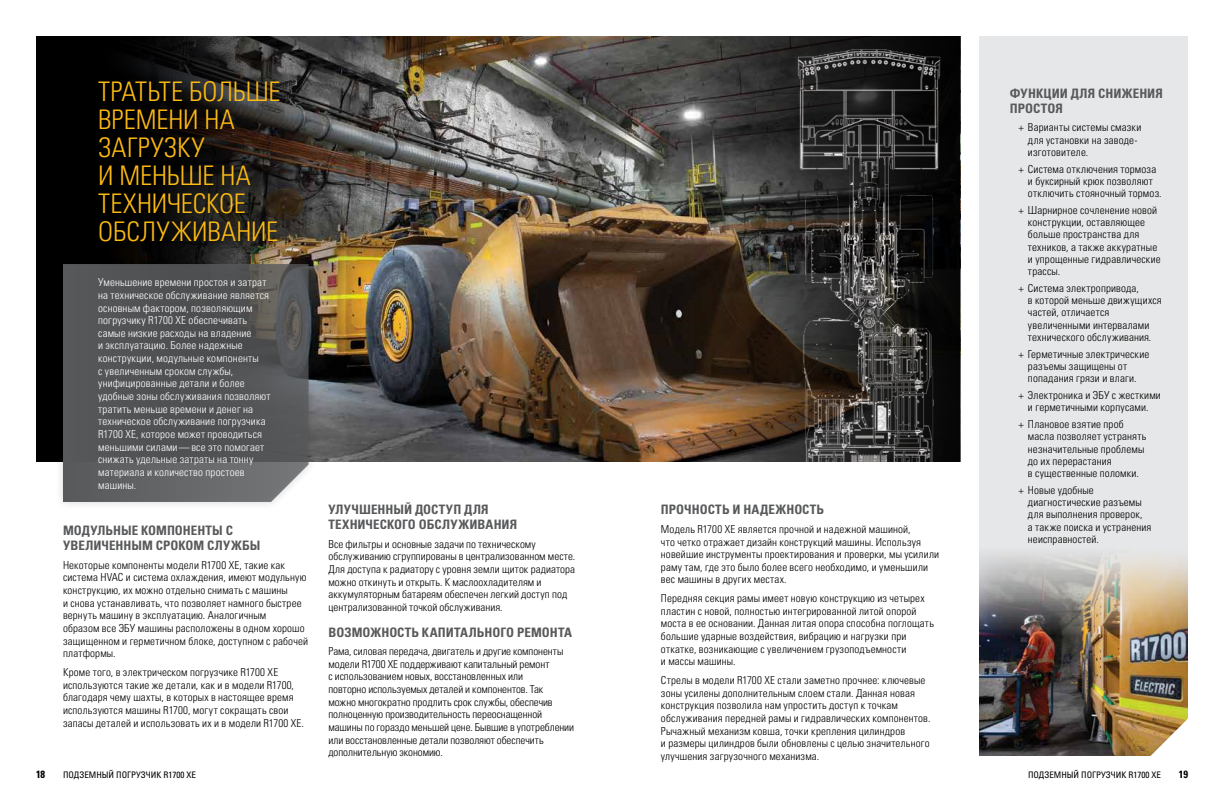
<style>
.page{position:relative;width:1224px;height:792px;background:#fff}
.page>*{position:absolute;margin:0;border:0;box-sizing:border-box;transform-origin:0 0}
.t1{font:27px/28px "Univers LTCYR 47 Light Cond";color:#fdba12}
.t2{font:13px/15px "Univers LTCYR 67 Bold Cond";letter-spacing:.005em;color:#58595b}
.t3{font:11px/12.3px "Univers LTCYR 47 Light Cond";letter-spacing:.015em;color:#000}
.t4{font:11px/12.6px "Univers LTCYR 47 Light Cond";letter-spacing:.015em;color:#fff}
.t5{font:11px/12.6px "Univers LTCYR 47 Light Cond";letter-spacing:-.005em;color:#000}
.t6{font:10.5px "Univers LTCYR 67 Bold Cond";color:#000}
.t7{font:condensed 9px "Univers LTCYR 57";color:#000}
</style>
<div class="page">
<img style="left:304px;top:36px;width:388px;height:426px">
<svg style="left:36px;top:36px;width:268px;height:426px;background:#110f0e"></svg>
<img style="left:692px;top:36px;width:45px;height:426px">
<div style="left:979px;top:36px;width:209px;height:720px;background:#e6e7e8"></div>
<div style="left:55px;top:256px;width:262px;height:254px;background:#000;opacity:.15"></div>
<svg style="left:63px;top:264px;width:246px;height:238px;background:#58585a"></svg>
<div style="left:91px;top:73px;width:196px;height:177px;background:#000;opacity:.52"></div>
<img style="left:737px;top:36px;width:224px;height:426px">
<img style="left:979px;top:554px;width:209px;height:202px">
<svg style="left:1151px;top:719px;width:37px;height:37px"></svg>
<h1 class="t1" style="left:98px;top:76px;width:184px">ТРАТЬТЕ БОЛЬШЕ<br>ВРЕМЕНИ НА<br>ЗАГРУЗКУ<br>И МЕНЬШЕ НА<br>ТЕХНИЧЕСКОЕ<br>ОБСЛУЖИВАНИЕ</h1>
<p class="t4" style="left:98px;top:275px;width:174px">Уменьшение времени простоя и затрат на техническое обслуживание является основным фактором, позволяющим погрузчику R1700 XE обеспечивать самые низкие расходы на владение<br>и эксплуатацию. Более надежные конструкции, модульные компоненты<br>с увеличенным сроком службы, унифицированные детали и более удобные зоны обслуживания позволяют тратить меньше времени и денег на техническое обслуживание погрузчика R1700 XE, которое может проводиться меньшими силами—все это помогает снижать удельные затраты на тонну материала и количество простоев машины.</p>
<p class="t2" style="left:63px;top:523px;width:199px">МОДУЛЬНЫЕ КОМПОНЕНТЫ С<br>УВЕЛИЧЕННЫМ СРОКОМ СЛУЖБЫ</p>
<p class="t3" style="left:63px;top:558px;width:247px;line-height:12.7px">Некоторые компоненты модели R1700 XE, такие как система HVAC и система охлаждения, имеют модульную конструкцию, их можно отдельно снимать с машины<br>и снова устанавливать, что позволяет намного быстрее вернуть машину в эксплуатацию. Аналогичным<br>образом все ЭБУ машины расположены в одном хорошо защищенном и герметичном блоке, доступном с рабочей платформы.</p>
<p class="t3" style="left:63px;top:665px;width:242px;line-height:12.6px">Кроме того, в электрическом погрузчике R1700 XE используются такие же детали, как и в модели R1700, благодаря чему шахты, в которых в настоящее время используются машины R1700, могут сокращать свои запасы деталей и использовать их и в модели R1700 XE.</p>
<p class="t2" style="left:328px;top:502px;width:190px">УЛУЧШЕННЫЙ ДОСТУП ДЛЯ<br>ТЕХНИЧЕСКОГО ОБСЛУЖИВАНИЯ</p>
<p class="t3" style="left:328px;top:537px;width:248px;line-height:12.6px">Все фильтры и основные задачи по техническому обслуживанию сгруппированы в централизованном месте.<br>Для доступа к радиатору с уровня земли щиток радиатора можно откинуть и открыть. К маслоохладителям и аккумуляторным батареям обеспечен легкий доступ под централизованной точкой обслуживания.</p>
<p class="t2" style="left:328px;top:624px;width:245px">ВОЗМОЖНОСТЬ КАПИТАЛЬНОГО РЕМОНТА</p>
<p class="t5" style="left:328px;top:644px;width:247px">Рама, силовая передача, двигатель и другие компоненты модели R1700 XE поддерживают капитальный ремонт<br>с использованием новых, восстановленных или<br>повторно используемых деталей и компонентов. Так<br>можно многократно продлить срок службы, обеспечив полноценную производительность переоснащенной машины по гораздо меньшей цене. Бывшие в употреблении или восстановленные детали позволяют обеспечить дополнительную экономию.</p>
<p class="t2" style="left:661px;top:502px;width:165px">ПРОЧНОСТЬ И НАДЕЖНОСТЬ</p>
<p class="t3" style="left:661px;top:522px;width:280px;line-height:12.7px">Модель R1700 XE является прочной и надежной машиной,<br>что четко отражает дизайн конструкций машины. Используя новейшие инструменты проектирования и проверки, мы усилили раму там, где это было более всего необходимо, и уменьшили вес машины в других местах.</p>
<p class="t3" style="left:661px;top:591px;width:275px;line-height:12.6px">Передняя секция рамы имеет новую конструкцию из четырех пластин с новой, полностью интегрированной литой опорой моста в ее основании. Данная литая опора способна поглощать большие ударные воздействия, вибрацию и нагрузки при откатке, возникающие с увеличением грузоподъемности<br>и массы машины.</p>
<p class="t3" style="left:661px;top:673px;width:271px;line-height:12.6px">Стрелы в модели R1700 XE стали заметно прочнее: ключевые зоны усилены дополнительным слоем стали. Данная новая конструкция позволила нам упростить доступ к точкам обслуживания передней рамы и гидравлических компонентов.<br>Рычажный механизм ковша, точки крепления цилиндров<br>и размеры цилиндров были обновлены с целью значительного улучшения загрузочного механизма.</p>
<p class="t2" style="left:1010px;top:86px;width:154px">ФУНКЦИИ ДЛЯ СНИЖЕНИЯ<br>ПРОСТОЯ</p>
<p class="t3" style="left:1028px;top:121px;width:115px;text-indent:-9px">+ Варианты системы смазки для установки на заводе&shy;изготовителе.</p>
<p class="t3" style="left:1028px;top:162px;width:135px;text-indent:-9px">+ Система отключения тормоза и буксирный крюк позволяют отключить стояночный тормоз.</p>
<p class="t3" style="left:1028px;top:203px;width:134px;text-indent:-9px">+ Шарнирное сочленение новой конструкции, оставляющее больше пространства для техников, а также аккуратные и упрощенные гидравлические трассы.</p>
<p class="t3" style="left:1028px;top:281px;width:135px;text-indent:-9px">+ Система электропривода,<br>в которой меньше движущихся частей, отличается увеличенными интервалами технического обслуживания.</p>
<p class="t3" style="left:1028px;top:347px;width:123px;text-indent:-9px">+ Герметичные электрические разъемы защищены от попадания грязи и влаги.</p>
<p class="t3" style="left:1019px;top:388px;width:143px;text-align:center">+ Электроника и ЭБУ с жесткими и герметичными корпусами.</p>
<p class="t3" style="left:1028px;top:417px;width:120px;text-indent:-9px">+ Плановое взятие проб масла позволяет устранять незначительные проблемы до их перерастания<br>в существенные поломки.</p>
<p class="t3" style="left:1028px;top:483px;width:125px;text-indent:-9px">+ Новые удобные диагностические разъемы для выполнения проверок,<br>а также поиска и устранения неисправностей.</p>
<p class="t6" style="left:36px;top:768px;width:11px">18</p>
<p class="t7" style="left:63px;top:769px;width:134px">ПОДЗЕМНЫЙ ПОГРУЗЧИК R1700 XE</p>
<p class="t7" style="left:1028px;top:769px;width:134px">ПОДЗЕМНЫЙ ПОГРУЗЧИК R1700 XE</p>
<p class="t6" style="left:1179px;top:768px;width:11px">19</p>
</div>
